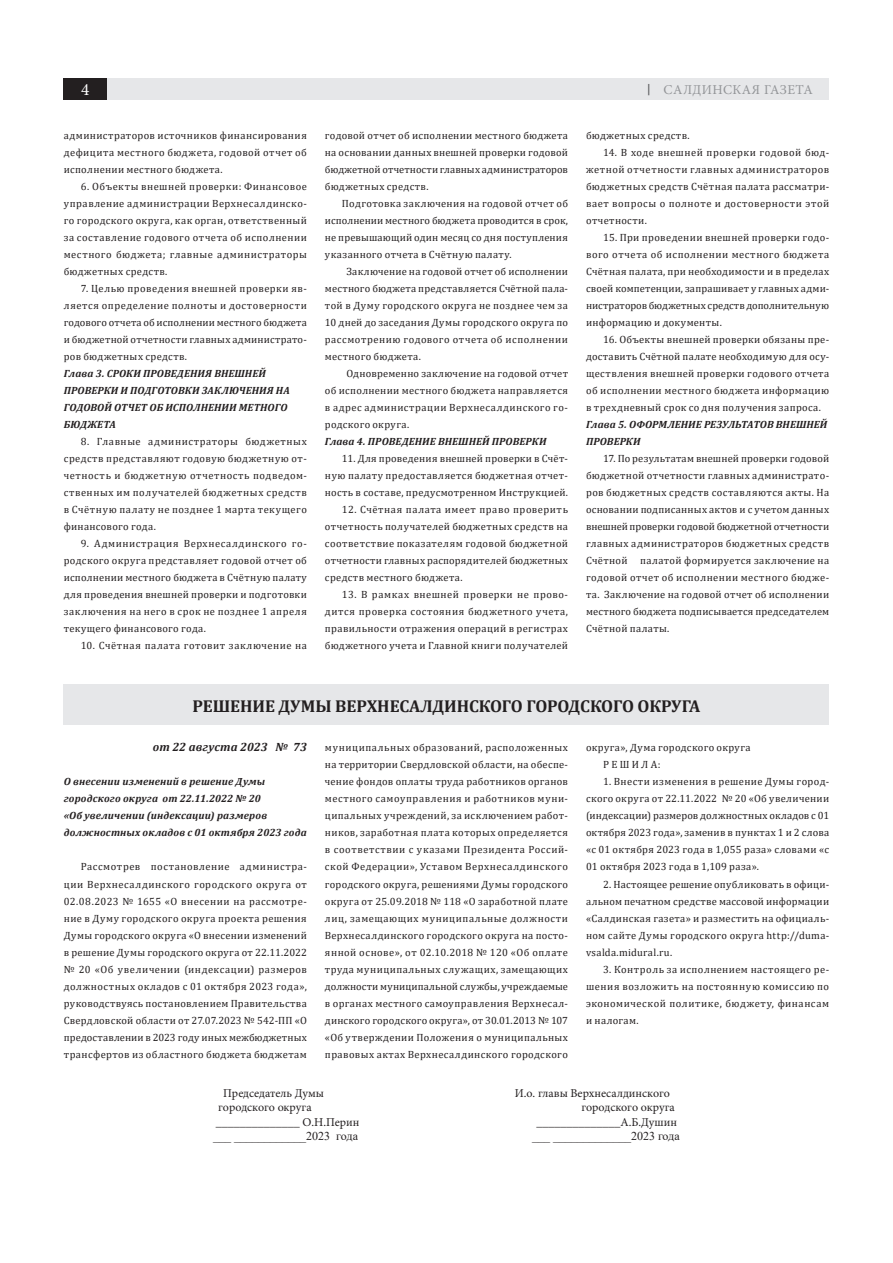
<style>
.page{position:relative;width:893px;height:1263px;background:#fff}
.page>*{position:absolute;margin:0;border:0;box-sizing:border-box;transform-origin:0 0}
.t1{font:700 17.25px "Cambria";letter-spacing:-.005em;color:#231f20}
.t2{font:17.25px "Minion Pro";color:#fff}
.t3{font:13.5px "Minion Pro";letter-spacing:.03em;color:#939598}
.t4{font:12px "Minion Pro";color:#231f20}
.ConsPlusNormal{font:12px "Times New Roman";color:#231f20}
.От{font:italic 700 12px "Cambria";letter-spacing:.005em;color:#231f20}
.тело_7{font:10.5px/17px "Cambria";letter-spacing:.035em;color:#231f20;text-align:justify}
.суть_постановл{font:italic 700 10.5px/17px "Cambria";letter-spacing:.015em;color:#231f20}
.s1{font-family:"Franklin Gothic";color:#57585a}
</style>
<div class="page">
<div style="left:104px;top:78px;width:725px;height:21px;background:#e6e7e9"></div>
<div style="left:64px;top:78px;width:43px;height:21px;background:#231f20"></div>
<div style="left:64px;top:685px;width:765px;height:40px;background:#e6e7e9"></div>
<h1 class="t2" style="left:81px;top:78px;width:10px">4</h1>
<p class="t3" style="left:645px;top:80px;width:169px"><span class="s1">|</span> САЛДИНСКАЯ ГАЗЕТА</p>
<p class="тело_7" style="left:64px;top:127px;width:245px">администраторов источников финансирования дефицита местного бюджета, годовой отчет об исполнении местного бюджета.</p>
<p class="тело_7" style="left:64px;top:178px;width:245px;text-indent:17px">6. Объекты внешней проверки: Финансовое управление администрации Верхнесалдинско&shy;го городского округа, как орган, ответственный за составление годового отчета об исполнении местного бюджета; главные администраторы бюджетных средств.</p>
<p class="тело_7" style="left:64px;top:280px;width:245px;text-indent:17px">7. Целью проведения внешней проверки яв&shy;ляется определение полноты и достоверности годового отчета об исполнении местного бюджета и бюджетной отчетности главных администрато&shy;ров бюджетных средств.</p>
<p class="суть_постановл" style="left:64px;top:365px;width:228px">Глава 3. СРОКИ ПРОВЕДЕНИЯ ВНЕШНЕЙ<br>ПРОВЕРКИ И ПОДГОТОВКИ ЗАКЛЮЧЕНИЯ НА<br>ГОДОВОЙ ОТЧЕТ ОБ ИСПОЛНЕНИИ МЕТНОГО<br>БЮДЖЕТА</p>
<p class="тело_7" style="left:64px;top:433px;width:245px;text-indent:17px">8. Главные администраторы бюджетных средств представляют годовую бюджетную от&shy;четность и бюджетную отчетность подведом&shy;ственных им получателей бюджетных средств в Счётную палату не позднее 1 марта текущего финансового года.</p>
<p class="тело_7" style="left:64px;top:535px;width:245px;text-indent:17px">9. Администрация Верхнесалдинского го&shy;родского округа представляет годовой отчет об исполнении местного бюджета в Счётную палату для проведения внешней проверки и подготовки заключения на него в срок не позднее 1 апреля текущего финансового года.</p>
<p class="тело_7" style="left:81px;top:637px;width:228px">10. Счётная палата готовит заключение на</p>
<p class="тело_7" style="left:325px;top:127px;width:245px">годовой отчет об исполнении местного бюджета на основании данных внешней проверки годовой бюджетной отчетности главных администраторов бюджетных средств.</p>
<p class="тело_7" style="left:325px;top:195px;width:245px;text-indent:17px">Подготовка заключения на годовой отчет об исполнении местного бюджета проводится в срок, не превышающий один месяц со дня поступления указанного отчета в Счётную палату.</p>
<p class="тело_7" style="left:325px;top:263px;width:245px;text-indent:21px">Заключение на годовой отчет об исполнении местного бюджета представляется Счётной пала&shy;той в Думу городского округа не позднее чем за 10 дней до заседания Думы городского округа по рассмотрению годового отчета об исполнении местного бюджета.</p>
<p class="тело_7" style="left:325px;top:365px;width:245px;text-indent:22px">Одновременно заключение на годовой отчет об исполнении местного бюджета направляется в адрес администрации Верхнесалдинского го&shy;родского округа.</p>
<p class="суть_постановл" style="left:325px;top:433px;width:223px">Глава 4. ПРОВЕДЕНИЕ ВНЕШНЕЙ ПРОВЕРКИ</p>
<p class="тело_7" style="left:325px;top:450px;width:245px;text-indent:17px">11. Для проведения внешней проверки в Счёт&shy;ную палату предоставляется бюджетная отчет&shy;ность в составе, предусмотренном Инструкцией.</p>
<p class="тело_7" style="left:325px;top:501px;width:245px;text-indent:17px">12. Счётная палата имеет право проверить отчетность получателей бюджетных средств на соответствие показателям годовой бюджетной отчетности главных распорядителей бюджетных средств местного бюджета.</p>
<p class="тело_7" style="left:325px;top:586px;width:245px;text-indent:17px">13. В рамках внешней проверки не прово&shy;дится проверка состояния бюджетного учета, правильности отражения операций в регистрах бюджетного учета и Главной книги получателей</p>
<p class="тело_7" style="left:586px;top:127px;width:105px">бюджетных средств.</p>
<p class="тело_7" style="left:586px;top:144px;width:245px;text-indent:17px">14. В ходе внешней проверки годовой бюд&shy;жетной отчетности главных администраторов бюджетных средств Счётная палата рассматри&shy;вает вопросы о полноте и достоверности этой отчетности.</p>
<p class="тело_7" style="left:586px;top:229px;width:245px;text-indent:17px">15. При проведении внешней проверки годо&shy;вого отчета об исполнении местного бюджета Счётная палата, при необходимости и в пределах своей компетенции, запрашивает у главных адми&shy;нистраторов бюджетных средств дополнительную информацию и документы.</p>
<p class="тело_7" style="left:586px;top:331px;width:245px;text-indent:17px">16. Объекты внешней проверки обязаны пре&shy;доставить Счётной палате необходимую для осу&shy;ществления внешней проверки годового отчета об исполнении местного бюджета информацию в трехдневный срок со дня получения запроса.</p>
<p class="суть_постановл" style="left:586px;top:416px;width:243px">Глава 5. ОФОРМЛЕНИЕ РЕЗУЛЬТАТОВ ВНЕШНЕЙ<br>ПРОВЕРКИ</p>
<p class="тело_7" style="left:586px;top:450px;width:245px;text-indent:17px">17. По результатам внешней проверки годовой бюджетной отчетности главных администрато&shy;ров бюджетных средств составляются акты. На основании подписанных актов и с учетом данных внешней проверки годовой бюджетной отчетности главных администраторов бюджетных средств Счётной палатой формируется заключение на годовой отчет об исполнении местного бюдже&shy;та. Заключение на годовой отчет об исполнении местного бюджета подписывается председателем Счётной палаты.</p>
<p class="t1" style="left:192px;top:693px;width:510px">РЕШЕНИЕ ДУМЫ ВЕРХНЕСАЛДИНСКОГО ГОРОДСКОГО ОКРУГА</p>
<p class="От" style="left:153px;top:739px;width:156px">от 22 августа 2023 № 73</p>
<p class="суть_постановл" style="left:64px;top:773px;width:244px">О внесении изменений в решение Думы городского округа от 22.11.2022 № 20<br>«Об увеличении (индексации) размеров должностных окладов с 01 октября 2023 года</p>
<p class="тело_7" style="left:64px;top:858px;width:245px;text-indent:17px">Рассмотрев постановление администра&shy;ции Верхнесалдинского городского округа от 02.08.2023 № 1655 «О внесении на рассмотре&shy;ние в Думу городского округа проекта решения Думы городского округа «О внесении изменений в решение Думы городского округа от 22.11.2022 № 20 «Об увеличении (индексации) размеров должностных окладов с 01 октября 2023 года», руководствуясь постановлением Правительства Свердловской области от 27.07.2023 № 542-ПП «О предоставлении в 2023 году иных межбюджетных трансфертов из областного бюджета бюджетам</p>
<p class="тело_7" style="left:325px;top:739px;width:245px">муниципальных образований, расположенных на территории Свердловской области, на обеспе&shy;чение фондов оплаты труда работников органов местного самоуправления и работников муни&shy;ципальных учреждений, за исключением работ&shy;ников, заработная плата которых определяется в соответствии с указами Президента Россий&shy;ской Федерации», Уставом Верхнесалдинского городского округа, решениями Думы городского округа от 25.09.2018 № 118 «О заработной плате лиц, замещающих муниципальные должности Верхнесалдинского городского округа на посто&shy;янной основе», от 02.10.2018 № 120 «Об оплате труда муниципальных служащих, замещающих должности муниципальной службы, учреждаемые в органах местного самоуправления Верхнесал&shy;динского городского округа», от 30.01.2013 № 107 «Об утверждении Положения о муниципальных правовых актах Верхнесалдинского городского</p>
<p class="тело_7" style="left:586px;top:739px;width:166px">округа», Дума городского округа</p>
<p class="тело_7" style="left:603px;top:756px;width:59px">Р Е Ш И Л А:</p>
<p class="тело_7" style="left:586px;top:773px;width:245px;text-indent:17px">1. Внести изменения в решение Думы город&shy;ского округа от 22.11.2022 № 20 «Об увеличении (индексации) размеров должностных окладов с 01 октября 2023 года», заменив в пунктах 1 и 2 слова «с 01 октября 2023 года в 1,055 раза» словами «с 01 октября 2023 года в 1,109 раза».</p>
<p class="тело_7" style="left:586px;top:875px;width:245px;text-indent:17px">2. Настоящее решение опубликовать в офици&shy;альном печатном средстве массовой информации «Салдинская газета» и разместить на официаль&shy;ном сайте Думы городского округа http://duma&shy;vsalda.midural.ru.</p>
<p class="тело_7" style="left:586px;top:960px;width:245px;text-indent:17px">3. Контроль за исполнением настоящего ре&shy;шения возложить на постоянную комиссию по экономической политике, бюджету, финансам и налогам.</p>
<p class="t4" style="left:223px;top:1085px;width:102px">Председатель Думы</p>
<p class="t4" style="left:515px;top:1085px;width:157px">И.о. главы Верхнесалдинского</p>
<p class="t4" style="left:218px;top:1099px;width:95px">городского округа</p>
<p class="t4" style="left:581px;top:1099px;width:95px">городского округа</p>
<p class="t4" style="left:216px;top:1114px;width:145px">______________ О.Н.Перин</p>
<p class="t4" style="left:536px;top:1114px;width:142px">______________А.Б.Душин</p>
<p class="ConsPlusNormal" style="left:213px;top:1128px;width:146px">___ ____________2023 года</p>
<p class="ConsPlusNormal" style="left:532px;top:1128px;width:149px">___ _____________2023 года</p>
</div>
